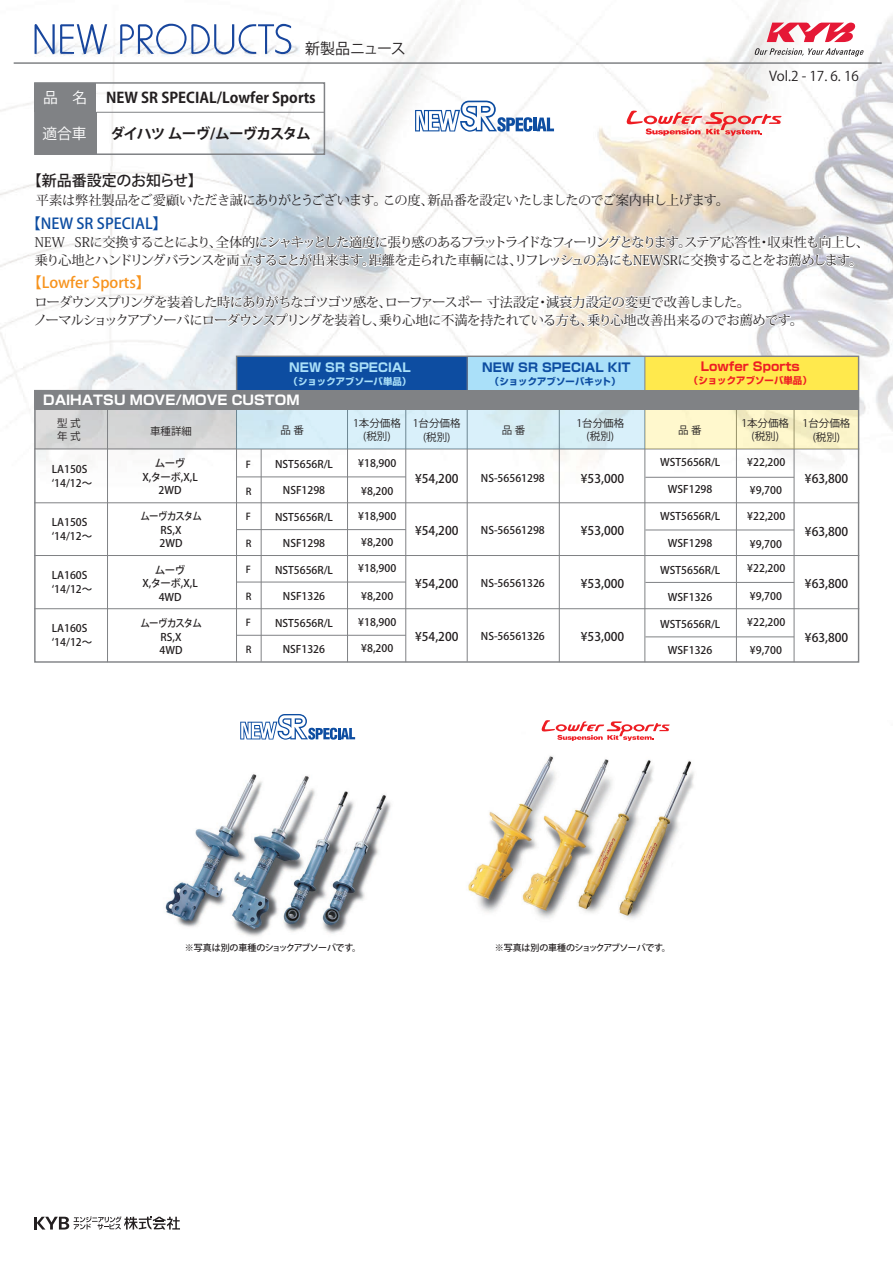
<style>
.page{position:relative;width:893px;height:1263px;background:#fff}
.page>*{position:absolute;margin:0;border:0;box-sizing:border-box;transform-origin:0 0}
.t1{font:500 15px "Koz Go Pro";color:#0d4da1}
.t2{font:500 15px "Koz Go Pro";color:#f7931d}
.t3{font:500 15px "Koz Go Pro";color:#231f20}
.t4{font:15px "Koz Go Pro";letter-spacing:-.04em;color:#231f20}
.t5{font:14.85px "Koz Go Pro";color:#fff}
.t6{font:700 14.7px "Koz Go Pro";color:#231f20}
.t7{font:700 14.7px "Koz Go Pro";letter-spacing:-.06em;color:#231f20}
.t8{font:13.5px "Koz Go Pro";color:#231f20}
.t9{font:13.2px/18px "Koz Min Pr 6 N";letter-spacing:-.06em;color:#231f20}
.t10{font:13.2px "Koz Min Pr 6 N";letter-spacing:-.035em;color:#231f20}
.t11{font:700 13.2px "Shin Go";color:#fff}
.t12{font:700 12.15px "Shin Go";color:#0d4da1}
.t13{font:700 12.15px "Shin Go";color:#aae0f9}
.t14{font:700 12.15px "Shin Go";color:#ee1d23}
.t15{font:500 12px "Koz Go Pr 6 N";color:#231f20}
.t16{font:500 10.5px/13.5px "Koz Go Pr 6 N";color:#231f20}
.t17{font:10.5px/13.5px "Koz Go Pr 6 N";color:#231f20;text-align:center}
.t18{font:500 10.5px/13.5px "Koz Go Pr 6 N";letter-spacing:-.04em;color:#231f20;text-align:center}
.t19{font:500 10.5px/13.5px "Koz Go Pr 6 N";letter-spacing:-.06em;color:#231f20;text-align:center;scale:.9 1}
.t20{font:500 9.6px "Koz Go Pr 6 N";color:#231f20}
.t21{font:700 9.45px "Shin Go";color:#0d4da1}
.t22{font:700 9.45px "Shin Go";color:#aae0f9}
.t23{font:700 9.45px "Shin Go";color:#ee1d23}
.t24{font:500 9px "Koz Go Pr 6 N";letter-spacing:-.04em;color:#231f20}
</style>
<div class="page">
<img style="left:0;top:0;width:893px;height:740px">
<img style="left:165px;top:774px;width:226px;height:163px">
<img style="left:444px;top:725px;width:287px;height:194px">
<svg style="left:33px;top:391px;width:827px;height:272px"></svg>
<hr style="left:34px;top:449px;width:825px;height:1px;background:#808285">
<hr style="left:34px;top:555px;width:825px;height:1px;background:#808285">
<hr style="left:34px;top:502px;width:825px;height:1px;background:#808285">
<hr style="left:34px;top:608px;width:825px;height:1px;background:#808285">
<div style="left:35px;top:410px;width:202px;height:39px;background:#d4d5d5"></div>
<hr style="left:261px;top:449px;width:1px;height:213px;background:#808285">
<hr style="left:107px;top:407px;width:1px;height:255px;background:#808285">
<hr style="left:559px;top:404px;width:1px;height:258px;background:#808285">
<hr style="left:736px;top:404px;width:1px;height:258px;background:#808285">
<hr style="left:794px;top:404px;width:1px;height:258px;background:#808285">
<hr style="left:644px;top:357px;width:1px;height:305px;background:#808285">
<hr style="left:347px;top:405px;width:1px;height:257px;background:#808285">
<hr style="left:405px;top:405px;width:1px;height:257px;background:#808285">
<hr style="left:236px;top:406px;width:1px;height:256px;background:#808285">
<hr style="left:467px;top:356px;width:1px;height:306px;background:#808285">
<hr style="left:237px;top:529px;width:169px;height:1px;background:#808285">
<hr style="left:237px;top:476px;width:169px;height:1px;background:#808285">
<hr style="left:237px;top:582px;width:169px;height:1px;background:#808285">
<hr style="left:237px;top:635px;width:169px;height:1px;background:#808285">
<hr style="left:645px;top:530px;width:149px;height:1px;background:#808285">
<hr style="left:645px;top:582px;width:149px;height:1px;background:#808285">
<hr style="left:645px;top:636px;width:149px;height:1px;background:#808285">
<hr style="left:645px;top:477px;width:149px;height:1px;background:#808285">
<div style="left:35px;top:83px;width:61px;height:29px;background:#808285"></div>
<div style="left:35px;top:113px;width:61px;height:41px;background:#808285"></div>
<svg style="left:415px;top:101px;width:139px;height:31px"></svg>
<svg style="left:33px;top:219px;width:828px;height:172px"></svg>
<div style="left:645px;top:410px;width:213px;height:39px;background:linear-gradient(to right,#fff8ce,#f6efc4)"></div>
<div style="left:236px;top:410px;width:408px;height:39px;background:linear-gradient(to right,#d5edf8,#d8eef5)"></div>
<div style="left:34px;top:82px;width:291px;height:73px;border:2px solid #808285"></div>
<hr style="left:96px;top:112px;width:228px;height:1px;background:#808285">
<svg style="left:34px;top:1216px;width:146px;height:13px"></svg>
<svg style="left:626px;top:111px;width:156px;height:25px"></svg>
<svg style="left:240px;top:714px;width:115px;height:26px"></svg>
<svg style="left:541px;top:720px;width:129px;height:21px"></svg>
<svg style="left:767px;top:23px;width:89px;height:19px"></svg>
<svg style="left:755px;top:48px;width:108px;height:9px"></svg>
<svg style="left:35px;top:24px;width:72px;height:30px"></svg>
<svg style="left:120px;top:24px;width:171px;height:30px"></svg>
<hr style="left:14px;top:62px;width:868px;height:2px;background:#808285">
<h2 class="t5" style="left:43px;top:88px;width:46px">品　名</h2>
<h2 class="t5" style="left:42px;top:123px;width:46px">適合車</h2>
<h1 class="t4" style="left:305px;top:39px;width:102px">新製品ニュース</h1>
<h3 class="t6" style="left:106px;top:88px;width:211px">NEW SR SPECIAL/Lowfer Sports</h3>
<h3 class="t7" style="left:110px;top:124px;width:202px">ダイハツ ムーヴ/ムーヴカスタム</h3>
<p class="t8" style="left:769px;top:68px;width:91px">Vol.2 - 17. 6. 16</p>
<h1 class="t3" style="left:27px;top:171px;width:177px">【新品番設定のお知らせ】</h1>
<p class="t10" style="left:36px;top:193px;width:695px">平素は弊社製品をご愛顧いただき誠にありがとうございます。この度、新品番を設定いたしましたのでご案内申し上げます。</p>
<h1 class="t1" style="left:26px;top:213px;width:143px">【NEW SR SPECIAL】</h1>
<p class="t9" style="left:35px;top:234px;width:835px">NEW SRに交換することにより、全体的にシャキッとした適度に張り感のあるフラットライドなフィーリングとなります。ステア応答性・収束性も向上し、乗り心地とハンドリングバランスを両立することが出来ます。距離を走られた車輌には、リフレッシュの為にもNEWSRに交換することをお薦めします。</p>
<h1 class="t2" style="left:27px;top:273px;width:125px">【Lowfer Sports】</h1>
<p class="t9" style="left:34px;top:294px;width:771px">ローダウンスプリングを装着した時にありがちなゴツゴツ感を、ローファースポー 寸法設定・減衰力設定の変更で改善しました。<br>ノーマルショックアブソーバにローダウンスプリングを装着し、乗り心地に不満を持たれている方も、乗り心地改善出来るのでお薦めです。</p>
<p class="t12" style="left:482px;top:360px;width:150px">NEW SR SPECIAL KIT</p>
<p class="t21" style="left:490px;top:375px;width:132px">（ショックアブソーバキット）</p>
<p class="t14" style="left:701px;top:359px;width:100px">Lowfer Sports</p>
<p class="t23" style="left:689px;top:374px;width:124px">（ショックアブソーバ単品）</p>
<p class="t13" style="left:289px;top:359px;width:123px">NEW SR SPECIAL</p>
<p class="t22" style="left:289px;top:375px;width:124px">（ショックアブソーバ単品）</p>
<p class="t17" style="left:281px;top:424px;width:25px">品 番</p>
<p class="t17" style="left:353px;top:416px;width:49px">1本分価格(税別)</p>
<p class="t17" style="left:413px;top:417px;width:49px">1台分価格(税別)</p>
<p class="t17" style="left:678px;top:424px;width:25px">品 番</p>
<p class="t17" style="left:741px;top:416px;width:49px">1本分価格(税別)</p>
<p class="t17" style="left:802px;top:417px;width:49px">1台分価格(税別)</p>
<p class="t11" style="left:43px;top:391px;width:258px">DAIHATSU MOVE/MOVE CUSTOM</p>
<p class="t17" style="left:57px;top:417px;width:25px;text-align:left">型 式年 式</p>
<p class="t17" style="left:150px;top:424px;width:43px">車種詳細</p>
<p class="t17" style="left:502px;top:424px;width:25px">品 番</p>
<p class="t17" style="left:576px;top:416px;width:49px">1台分価格(税別)</p>
<p class="t16" style="left:52px;top:463px;width:42px">LA150S ʻ14/12～</p>
<p class="t18" style="left:142px;top:457px;width:57px">ムーヴ<br>X,ターボ,X,L<br>2WD</p>
<p class="t16" style="left:52px;top:516px;width:42px">LA150S ʻ14/12～</p>
<p class="t19" style="left:140px;top:510px;width:70px">ムーヴカスタム<br>RS,X<br>2WD</p>
<p class="t16" style="left:52px;top:569px;width:42px">LA160S ʻ14/12～</p>
<p class="t18" style="left:142px;top:564px;width:57px">ムーヴ<br>X,ターボ,X,L<br>4WD</p>
<p class="t16" style="left:52px;top:622px;width:42px">LA160S ʻ14/12～</p>
<p class="t19" style="left:140px;top:617px;width:70px">ムーヴカスタム<br>RS,X<br>4WD</p>
<p class="t20" style="left:246px;top:459px;width:7px">F</p>
<p class="t20" style="left:246px;top:486px;width:7px">R</p>
<p class="t20" style="left:246px;top:511px;width:7px">F</p>
<p class="t20" style="left:246px;top:538px;width:7px">R</p>
<p class="t20" style="left:246px;top:564px;width:7px">F</p>
<p class="t20" style="left:246px;top:591px;width:7px">R</p>
<p class="t20" style="left:246px;top:617px;width:7px">F</p>
<p class="t20" style="left:246px;top:644px;width:7px">R</p>
<p class="t16" style="left:275px;top:457px;width:59px">NST5656R/L</p>
<p class="t16" style="left:660px;top:456px;width:62px">WST5656R/L</p>
<p class="t16" style="left:283px;top:484px;width:44px">NSF1298</p>
<p class="t16" style="left:668px;top:483px;width:46px">WSF1298</p>
<p class="t16" style="left:660px;top:510px;width:62px">WST5656R/L</p>
<p class="t16" style="left:668px;top:536px;width:46px">WSF1298</p>
<p class="t16" style="left:660px;top:563px;width:62px">WST5656R/L</p>
<p class="t16" style="left:668px;top:590px;width:46px">WSF1326</p>
<p class="t16" style="left:660px;top:617px;width:62px">WST5656R/L</p>
<p class="t16" style="left:668px;top:644px;width:46px">WSF1326</p>
<p class="t16" style="left:358px;top:456px;width:39px">¥18,900</p>
<p class="t16" style="left:481px;top:471px;width:65px">NS-56561298</p>
<p class="t15" style="left:415px;top:472px;width:45px">¥54,200</p>
<p class="t15" style="left:581px;top:472px;width:45px">¥53,000</p>
<p class="t16" style="left:361px;top:484px;width:34px">¥8,200</p>
<p class="t16" style="left:358px;top:509px;width:39px">¥18,900</p>
<p class="t16" style="left:275px;top:510px;width:59px">NST5656R/L</p>
<p class="t16" style="left:283px;top:537px;width:44px">NSF1298</p>
<p class="t15" style="left:415px;top:523px;width:45px">¥54,200</p>
<p class="t15" style="left:581px;top:523px;width:45px">¥53,000</p>
<p class="t16" style="left:481px;top:524px;width:65px">NS-56561298</p>
<p class="t16" style="left:361px;top:536px;width:34px">¥8,200</p>
<p class="t16" style="left:358px;top:561px;width:39px">¥18,900</p>
<p class="t16" style="left:275px;top:563px;width:59px">NST5656R/L</p>
<p class="t16" style="left:283px;top:590px;width:44px">NSF1326</p>
<p class="t15" style="left:415px;top:577px;width:45px">¥54,200</p>
<p class="t15" style="left:581px;top:577px;width:45px">¥53,000</p>
<p class="t16" style="left:481px;top:577px;width:65px">NS-56561326</p>
<p class="t16" style="left:361px;top:589px;width:34px">¥8,200</p>
<p class="t16" style="left:358px;top:615px;width:39px">¥18,900</p>
<p class="t16" style="left:275px;top:616px;width:59px">NST5656R/L</p>
<p class="t16" style="left:283px;top:643px;width:44px">NSF1326</p>
<p class="t15" style="left:415px;top:630px;width:45px">¥54,200</p>
<p class="t15" style="left:581px;top:630px;width:45px">¥53,000</p>
<p class="t16" style="left:481px;top:629px;width:65px">NS-56561326</p>
<p class="t16" style="left:361px;top:642px;width:34px">¥8,200</p>
<p class="t16" style="left:747px;top:456px;width:39px">¥22,200</p>
<p class="t16" style="left:750px;top:484px;width:34px">¥9,700</p>
<p class="t16" style="left:747px;top:509px;width:39px">¥22,200</p>
<p class="t16" style="left:750px;top:537px;width:34px">¥9,700</p>
<p class="t16" style="left:747px;top:561px;width:39px">¥22,200</p>
<p class="t16" style="left:750px;top:589px;width:34px">¥9,700</p>
<p class="t16" style="left:747px;top:615px;width:39px">¥22,200</p>
<p class="t16" style="left:750px;top:643px;width:34px">¥9,700</p>
<p class="t15" style="left:805px;top:472px;width:45px">¥63,800</p>
<p class="t15" style="left:805px;top:525px;width:45px">¥63,800</p>
<p class="t15" style="left:805px;top:577px;width:45px">¥63,800</p>
<p class="t15" style="left:805px;top:631px;width:45px">¥63,800</p>
<p class="t24" style="left:185px;top:943px;width:178px">※写真は別の車種のショックアブソーバです。</p>
<p class="t24" style="left:495px;top:943px;width:178px">※写真は別の車種のショックアブソーバです。</p>
</div>
